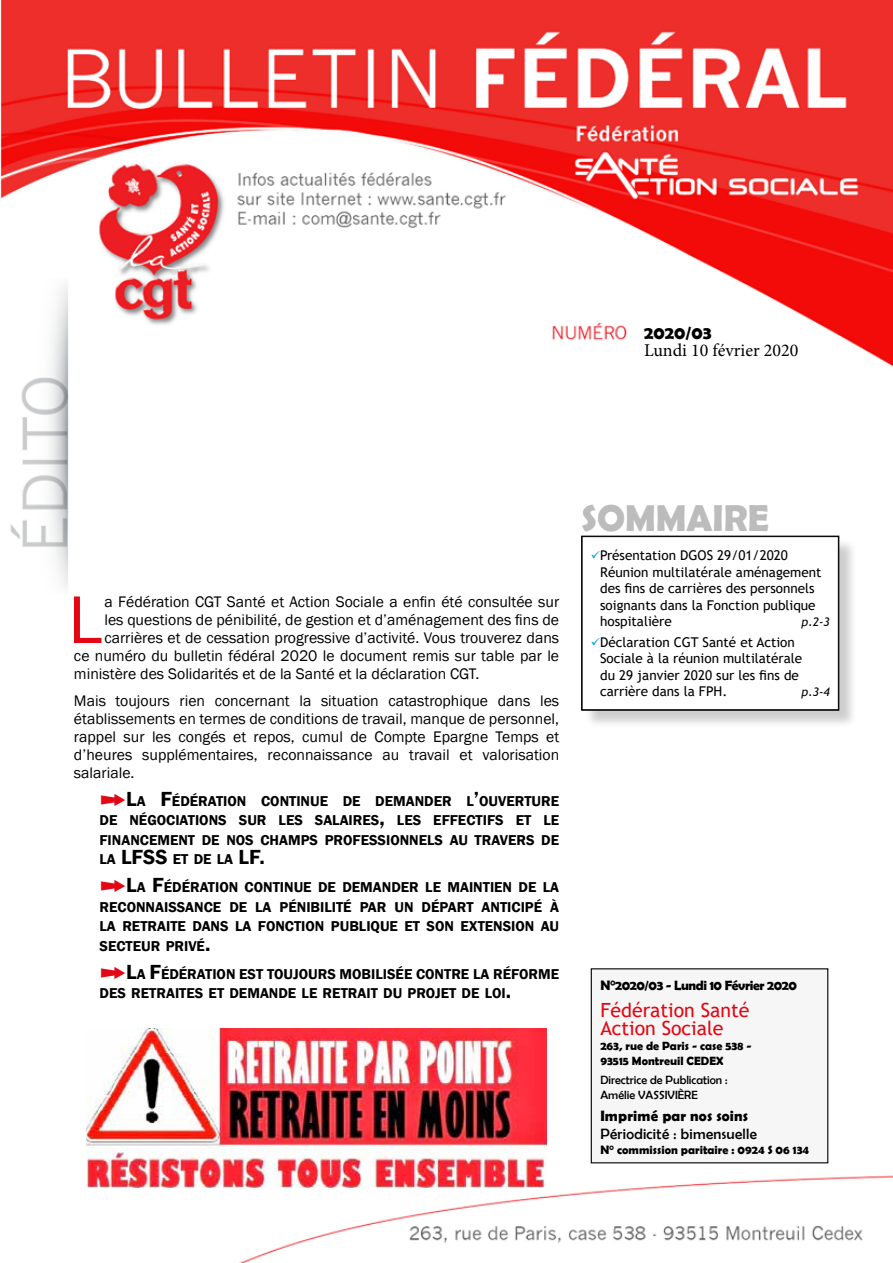
<style>
.page{position:relative;width:893px;height:1263px;background:#fff}
.page>*{position:absolute;margin:0;border:0;box-sizing:border-box;transform-origin:0 0}
.t1{font:69.75px "Franklin Gothic";color:#e30613}
.t2{font:700 37.5px "Berlin Sans FB Demi";color:#bcbcbc}
.t3{font:19.5px/18px "Trebuchet MS";color:#e30613}
.t4{font:18px "Minion Pro";color:#000}
.t5{font:700 18px "Berlin Sans FB Demi";color:#000}
.t6{font:15.75px/18px "Franklin Gothic";color:#000;text-align:justify}
.t7{font:15px "Berlin Sans FB";letter-spacing:.02em;color:#000}
.t8{font:700 15px "Berlin Sans FB Demi";letter-spacing:.01em;color:#000}
.t9{font:600 14.7px/19.5px "Franklin Gothic";color:#000;text-align:justify}
.t10{font:13.5px/16.5px "Trebuchet MS";color:#000}
.t11{font:700 13.5px "Berlin Sans FB Demi";letter-spacing:-.03em;color:#000}
.t12{font:700 12px/15px "Berlin Sans FB Demi";color:#000}
.t13{font:12px/15px "Berlin Sans FB";color:#000}
.t14{font:italic 12px "Trebuchet MS";color:#000}
.s1{font-family:"Follow The Arrow";font-weight:400;font-size:21px;color:#e30613}
.s2{font-size:21px}
.s3{color:#009fe3}
</style>
<div class="page">
<img style="left:0;top:0;width:893px;height:1263px">
<div style="left:584px;top:538px;width:274px;height:191px;background:#000;opacity:.2"></div>
<div style="left:591px;top:969px;width:237px;height:194px;background:#f6f6f6"></div>
<img style="left:87px;top:1028px;width:460px;height:160px">
<svg style="left:581px;top:536px;width:258px;height:174px"></svg>
<p class="t5" style="left:644px;top:322px;width:69px">2020/03</p>
<p class="t4" style="left:644px;top:339px;width:156px">Lundi 10 février 2020</p>
<h1 class="t1" style="left:68px;top:576px;width:36px">L</h1>
<p class="t6" style="left:104px;top:593px;width:456px">a Fédération CGT Santé et Action Sociale a enfin été consultée sur</p>
<p class="t6" style="left:104px;top:611px;width:456px">les questions de pénibilité, de gestion et d’aménagement des fins de</p>
<p class="t6" style="left:104px;top:629px;width:456px">carrières et de cessation progressive d’activité. Vous trouverez dans</p>
<p class="t6" style="left:74px;top:647px;width:487px">ce numéro du bulletin fédéral 2020 le document remis sur table par le</p>
<p class="t6" style="left:74px;top:665px;width:407px">ministère des Solidarités et de la Santé et la déclaration CGT.</p>
<p class="t6" style="left:74px;top:692px;width:487px">Mais toujours rien concernant la situation catastrophique dans les établissements en termes de conditions de travail, manque de personnel, rappel sur les congés et repos, cumul de Compte Epargne Temps et d’heures supplémentaires, reconnaissance au travail et valorisation salariale.</p>
<p class="t9" style="left:99px;top:791px;width:461px"><span class="s1">K</span><span class="s2">L</span>A <span class="s2">F</span>ÉDÉRATION CONTINUE DE DEMANDER L<span class="s2">’</span>OUVERTURE DE NÉGOCIATIONS SUR LES SALAIRES<span class="s2">,</span> LES EFFECTIFS ET LE FINANCEMENT DE NOS CHAMPS PROFESSIONNELS AU TRAVERS DE LA <span class="s2">LFSS</span> ET DE LA <span class="s2">LF.</span></p>
<p class="t9" style="left:99px;top:877px;width:461px"><span class="s1">K</span><span class="s2">L</span>A <span class="s2">F</span>ÉDÉRATION CONTINUE DE DEMANDER LE MAINTIEN DE LA RECONNAISSANCE DE LA PÉNIBILITÉ PAR UN DÉPART ANTICIPÉ À LA RETRAITE DANS LA FONCTION PUBLIQUE ET SON EXTENSION AU SECTEUR PRIVÉ<span class="s2">.</span></p>
<p class="t9" style="left:99px;top:964px;width:461px"><span class="s1">K</span><span class="s2">L</span>A <span class="s2">F</span>ÉDÉRATION EST TOUJOURS MOBILISÉE CONTRE LA RÉFORME<br>DES RETRAITES ET DEMANDE LE RETRAIT DU PROJET DE LOI<span class="s2">.</span></p>
<h2 class="t2" style="left:581px;top:496px;width:189px">SOMMAIRE</h2>
<p class="t10" style="left:600px;top:547px;width:223px;text-indent:-9px"><span class="s3">✓</span>Présentation DGOS 29/01/2020<br>Réunion multilatérale aménagement des fins de carrières des personnels soignants dans la Fonction publique hospitalière</p>
<p class="t14" style="left:802px;top:614px;width:30px">p.2-3</p>
<p class="t10" style="left:600px;top:634px;width:204px;text-indent:-9px"><span class="s3">✓</span>Déclaration CGT Santé et Action<br>Sociale à la réunion multilatérale du 29 janvier 2020 sur les fins de carrière dans la FPH.</p>
<p class="t14" style="left:802px;top:685px;width:30px">p.3-4</p>
<p class="t11" style="left:600px;top:978px;width:198px">N°2020/03 - Lundi 10 Février 2020</p>
<p class="t3" style="left:600px;top:1001px;width:151px">Fédération Santé<br>Action Sociale</p>
<p class="t12" style="left:600px;top:1038px;width:153px">263, rue de Paris - case 538 -<br>93515 Montreuil CEDEX</p>
<p class="t13" style="left:600px;top:1072px;width:129px">Directrice de Publication :<br>Amélie VASSIVIÈRE</p>
<p class="t8" style="left:600px;top:1107px;width:149px">Imprimé par nos soins</p>
<p class="t7" style="left:600px;top:1125px;width:158px">Périodicité : bimensuelle</p>
<p class="t12" style="left:600px;top:1142px;width:210px">N° commission paritaire : 0924 S 06 134</p>
</div>
